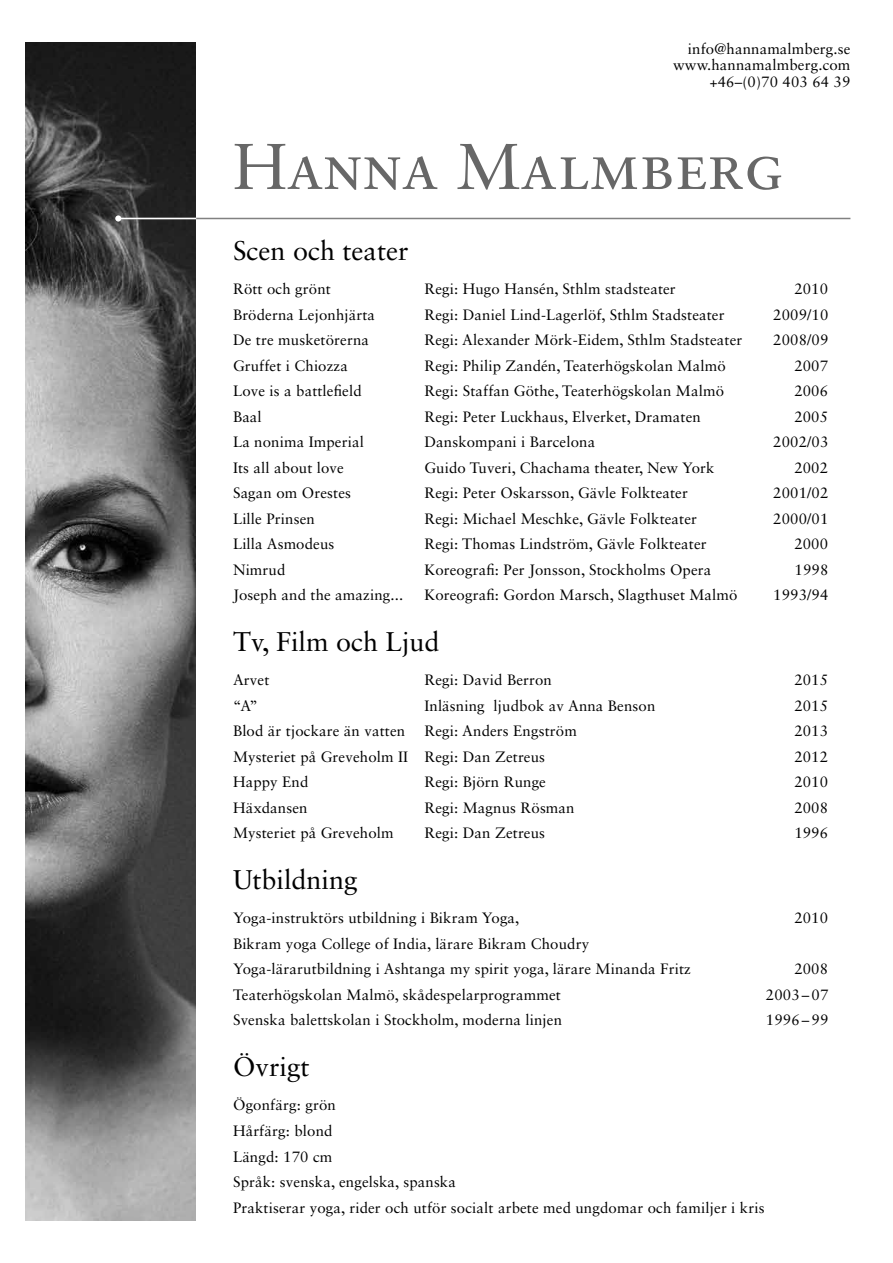
<style>
.page{position:relative;width:893px;height:1263px;background:#fff}
.page>*{position:absolute;margin:0;border:0;box-sizing:border-box;transform-origin:0 0}
.t1{font:64.65px "Sabon Roman SC";color:#676767}
.t2{font:27px "Sabon LT Std";color:#000}
.t3{font:15px/25.5px "Sabon LT Std";letter-spacing:.01em;color:#000}
</style>
<div class="page">
<img style="left:26px;top:43px;width:170px;height:1177px">
<hr style="left:118px;top:218px;width:732px;height:1px;background:#818181">
<hr style="left:118px;top:218px;width:78px;height:1px;background:#fff">
<svg style="left:115px;top:215px;width:6px;height:6px"></svg>
<p class="t3" style="left:673px;top:40px;width:179px;line-height:16.5px;text-align:right">info@hannamalmberg.se www.hannamalmberg.com +46–(0)70 403 64 39</p>
<h1 class="t1" style="left:233px;top:128px;width:552px">Hanna Malmberg</h1>
<h2 class="t2" style="left:233px;top:235px;width:177px">Scen och teater</h2>
<p class="t3" style="left:233px;top:276px;width:99px">Rött och grönt</p>
<p class="t3" style="left:424px;top:276px;width:253px">Regi: Hugo Hansén, Sthlm stadsteater</p>
<p class="t3" style="left:794px;top:276px;width:35px">2010</p>
<p class="t3" style="left:233px;top:302px;width:144px">Bröderna Lejonhjärta</p>
<p class="t3" style="left:424px;top:302px;width:302px">Regi: Daniel Lind-Lagerlöf, Sthlm Stadsteater</p>
<p class="t3" style="left:773px;top:302px;width:57px">2009/10</p>
<p class="t3" style="left:233px;top:327px;width:138px">De tre musketörerna</p>
<p class="t3" style="left:424px;top:327px;width:319px">Regi: Alexander Mörk-Eidem, Sthlm Stadsteater</p>
<p class="t3" style="left:773px;top:327px;width:57px">2008/09</p>
<p class="t3" style="left:233px;top:353px;width:116px">Gruffet i Chiozza</p>
<p class="t3" style="left:424px;top:353px;width:303px">Regi: Philip Zandén, Teaterhögskolan Malmö</p>
<p class="t3" style="left:794px;top:353px;width:35px">2007</p>
<p class="t3" style="left:233px;top:378px;width:130px">Love is a battlefield</p>
<p class="t3" style="left:424px;top:378px;width:301px">Regi: Staffan Göthe, Teaterhögskolan Malmö</p>
<p class="t3" style="left:794px;top:378px;width:35px">2006</p>
<p class="t3" style="left:233px;top:404px;width:30px">Baal</p>
<p class="t3" style="left:424px;top:404px;width:278px">Regi: Peter Luckhaus, Elverket, Dramaten</p>
<p class="t3" style="left:794px;top:404px;width:35px">2005</p>
<p class="t3" style="left:233px;top:429px;width:132px">La nonima Imperial</p>
<p class="t3" style="left:424px;top:429px;width:172px">Danskompani i Barcelona</p>
<p class="t3" style="left:773px;top:429px;width:57px">2002/03</p>
<p class="t3" style="left:233px;top:455px;width:112px">Its all about love</p>
<p class="t3" style="left:424px;top:455px;width:292px">Guido Tuveri, Chachama theater, New York</p>
<p class="t3" style="left:794px;top:455px;width:35px">2002</p>
<p class="t3" style="left:233px;top:480px;width:120px">Sagan om Orestes</p>
<p class="t3" style="left:424px;top:480px;width:265px">Regi: Peter Oskarsson, Gävle Folkteater</p>
<p class="t3" style="left:773px;top:480px;width:57px">2001/02</p>
<p class="t3" style="left:233px;top:506px;width:83px">Lille Prinsen</p>
<p class="t3" style="left:424px;top:506px;width:274px">Regi: Michael Meschke, Gävle Folkteater</p>
<p class="t3" style="left:773px;top:506px;width:57px">2000/01</p>
<p class="t3" style="left:233px;top:531px;width:103px">Lilla Asmodeus</p>
<p class="t3" style="left:424px;top:531px;width:284px">Regi: Thomas Lindström, Gävle Folkteater</p>
<p class="t3" style="left:794px;top:531px;width:35px">2000</p>
<p class="t3" style="left:233px;top:557px;width:54px">Nimrud</p>
<p class="t3" style="left:424px;top:557px;width:289px">Koreografi: Per Jonsson, Stockholms Opera</p>
<p class="t3" style="left:794px;top:557px;width:35px">1998</p>
<p class="t3" style="left:233px;top:582px;width:172px">Joseph and the amazing...</p>
<p class="t3" style="left:424px;top:582px;width:315px">Koreografi: Gordon Marsch, Slagthuset Malmö</p>
<p class="t3" style="left:773px;top:582px;width:57px">1993/94</p>
<h2 class="t2" style="left:233px;top:626px;width:208px">Tv, Film och Ljud</h2>
<p class="t3" style="left:233px;top:667px;width:38px">Arvet</p>
<p class="t3" style="left:424px;top:667px;width:129px">Regi: David Berron</p>
<p class="t3" style="left:794px;top:667px;width:35px">2015</p>
<p class="t3" style="left:233px;top:693px;width:26px">“A”</p>
<p class="t3" style="left:424px;top:693px;width:232px">Inläsning ljudbok av Anna Benson</p>
<p class="t3" style="left:794px;top:693px;width:35px">2015</p>
<p class="t3" style="left:233px;top:718px;width:174px">Blod är tjockare än vatten</p>
<p class="t3" style="left:424px;top:718px;width:154px">Regi: Anders Engström</p>
<p class="t3" style="left:794px;top:718px;width:35px">2013</p>
<p class="t3" style="left:233px;top:744px;width:314px">Mysteriet på Greveholm II Regi: Dan Zetreus</p>
<p class="t3" style="left:794px;top:744px;width:35px">2012</p>
<p class="t3" style="left:233px;top:769px;width:77px">Happy End</p>
<p class="t3" style="left:424px;top:769px;width:123px">Regi: Björn Runge</p>
<p class="t3" style="left:794px;top:769px;width:35px">2010</p>
<p class="t3" style="left:233px;top:795px;width:76px">Häxdansen</p>
<p class="t3" style="left:424px;top:795px;width:152px">Regi: Magnus Rösman</p>
<p class="t3" style="left:794px;top:795px;width:35px">2008</p>
<p class="t3" style="left:233px;top:820px;width:162px">Mysteriet på Greveholm</p>
<p class="t3" style="left:424px;top:820px;width:122px">Regi: Dan Zetreus</p>
<p class="t3" style="left:794px;top:820px;width:35px">1996</p>
<h2 class="t2" style="left:233px;top:864px;width:126px">Utbildning</h2>
<p class="t3" style="left:233px;top:905px;width:288px">Yoga-instruktörs utbildning i Bikram Yoga,</p>
<p class="t3" style="left:794px;top:905px;width:35px">2010</p>
<p class="t3" style="left:233px;top:931px;width:459px">Bikram yoga College of India, lärare Bikram Choudry<br>Yoga-lärarutbildning i Ashtanga my spirit yoga, lärare Minanda Fritz</p>
<p class="t3" style="left:794px;top:956px;width:35px">2008</p>
<p class="t3" style="left:233px;top:982px;width:329px">Teaterhögskolan Malmö, skådespelarprogrammet</p>
<p class="t3" style="left:766px;top:982px;width:64px">2003 – 07</p>
<p class="t3" style="left:233px;top:1007px;width:331px">Svenska balettskolan i Stockholm, moderna linjen</p>
<p class="t3" style="left:766px;top:1007px;width:64px">1996 – 99</p>
<h2 class="t2" style="left:233px;top:1051px;width:78px">Övrigt</h2>
<p class="t3" style="left:233px;top:1092px;width:533px">Ögonfärg: grön<br>Hårfärg: blond<br>Längd: 170 cm<br>Språk: svenska, engelska, spanska<br>Praktiserar yoga, rider och utför socialt arbete med ungdomar och familjer i kris</p>
</div>
